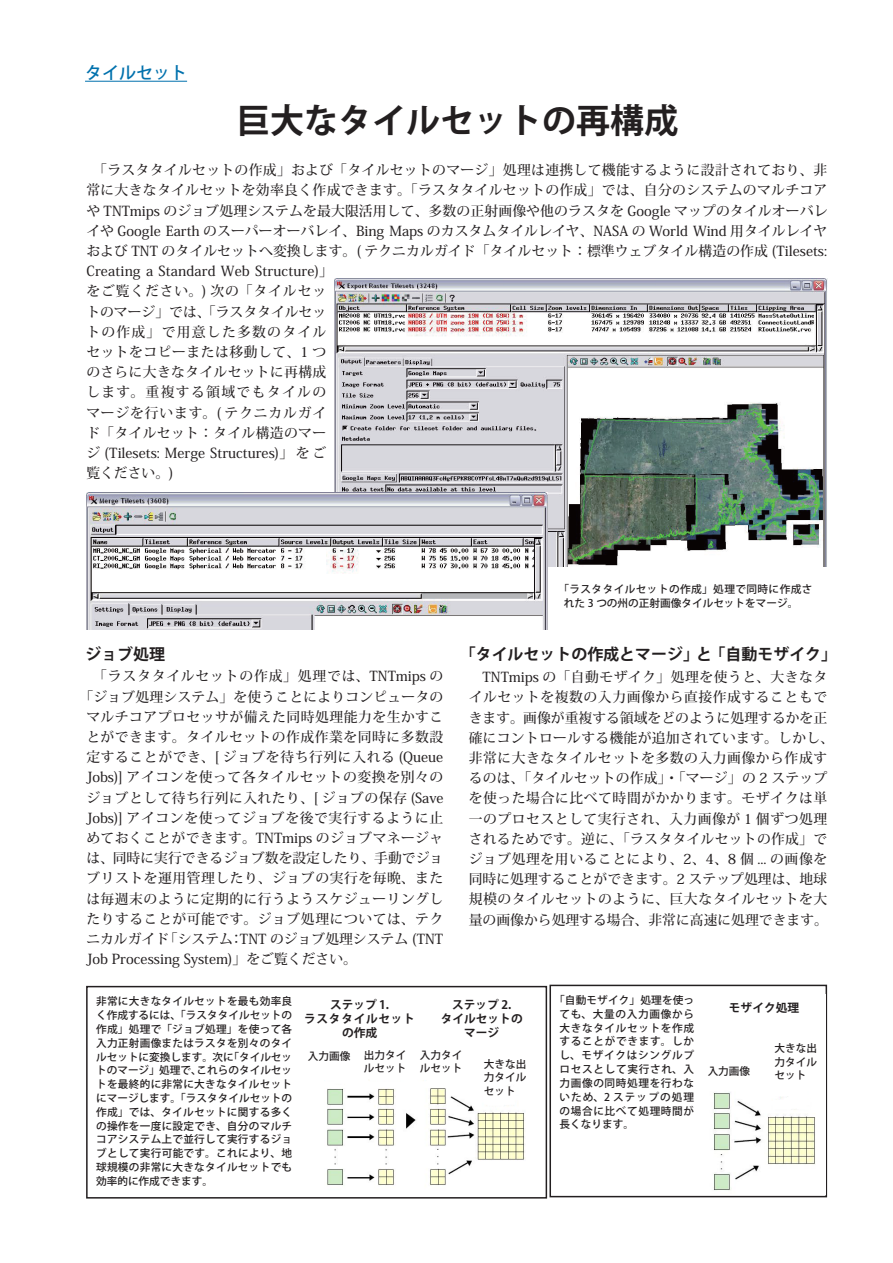
<style>
.page{position:relative;width:893px;height:1263px;background:#fff}
.page>*{position:absolute;margin:0;border:0;box-sizing:border-box;transform-origin:0 0}
.タイトル{font:700 34.05px "Koz Go Pro";color:#231f20}
.分類_下線{font:500 16.95px "Koz Go Pro";color:#0071ad}
.本文見出し{font:700 15.9px "Koz Go Pro";color:#231f20}
.本文{font:500 13.8px/20.2px "Koz Min Pro";letter-spacing:.025em;color:#231f20}
.本文-2{font:500 13.8px/20.2px "Koz Min Pro";color:#231f20}
.本文見出し-2{font:700 11.7px "Koz Go Pro";color:#231f20}
.本文見出し-3{font:700 11.7px/13.8px "Koz Go Pro";letter-spacing:.06em;color:#231f20;text-align:center}
.画面の説明{font:500 10.65px/13.8px "Koz Go Pro";letter-spacing:.025em;color:#231f20;text-align:justify}
.画面の説明-2{font:500 10.65px/13.8px "Koz Go Pro";color:#231f20}
</style>
<div class="page">
<img style="left:335px;top:278px;width:493px;height:288px">
<div style="left:86px;top:986px;width:461px;height:212px;border:2px solid #231f20"></div>
<hr style="left:85px;top:81px;width:102px;height:1px;background:#0071ad">
<div style="left:549px;top:985px;width:278px;height:212px;border:2px solid #231f20"></div>
<div style="left:703px;top:994px;width:122px;height:201px;background:#fff"></div>
<img style="left:327px;top:1088px;width:198px;height:98px">
<img style="left:713px;top:1092px;width:103px;height:99px">
<img style="left:86px;top:492px;width:462px;height:137px">
<p class="分類_下線" style="left:85px;top:62px;width:104px">タイルセット</p>
<p class="タイトル" style="left:236px;top:99px;width:444px">巨大なタイルセットの再構成</p>
<p class="本文" style="left:86px;top:160px;width:743px">　「ラスタタイルセットの作成」および「タイルセットのマージ」処理は連携して機能するように設計されており、非常に大きなタイルセットを効率良く作成できます。「ラスタタイルセットの作成」では、自分のシステムのマルチコアや TNTmips のジョブ処理システムを最大限活用して、多数の正射画像や他のラスタを Google マップのタイルオーバレイや Google Earth のスーパーオーバレイ、Bing Maps のカスタムタイルレイヤ、NASA の World Wind 用タイルレイヤおよび TNT のタイルセットへ変換します。( テクニカルガイド「タイルセット：標準ウェブタイル構造の作成 (Tilesets:<br>Creating a Standard Web Structure 「(<br>をご覧ください。) 次の「タイルセッ<br>トのマージ」では、「ラスタタイルセッ<br>トの作成」で用意した多数のタイル<br>セットをコピーまたは移動して、1 つ<br>のさらに大きなタイルセットに再構成<br>します。重複する領域でもタイルの<br>マージを行います。( テクニカルガイ<br>ド「タイルセット：タイル構造のマー<br>ジ (Tilesets: Merge Structures)」をご<br>覧ください。(</p>
<p class="本文見出し" style="left:85px;top:644px;width:81px">ジョブ処理</p>
<p class="本文" style="left:79px;top:666px;width:365px;text-align:right">　「ラスタタイルセットの作成」処理では、TNTmips の「ジョブ処理システム」を使うことによりコンピュータのマルチコアプロセッサが備えた同時処理能力を生かすことができます。タイルセットの作成作業を同時に多数設定することができ、[ ジョブを待ち行列に入れる (Queue<br>Jobs)] アイコンを使って各タイルセットの変換を別々のジョブとして待ち行列に入れたり、[ ジョブの保存 (Save<br>Jobs)] アイコンを使ってジョブを後で実行するように止めておくことができます。TNTmips のジョブマネージャは、同時に実行できるジョブ数を設定したり、手動でジョブリストを運用管理したり、ジョブの実行を毎晩、または毎週末のように定期的に行うようスケジューリングしたりすることが可能です。ジョブ処理については、テク<br>TNT のジョブ処理システム (TNT</p>
<p class="本文-2" style="left:86px;top:928px;width:272px">ニカルガイド<br>Job Processing System)」をご覧ください。</p>
<p class="本文" style="left:164px;top:928px;width:71px">「システム</p>
<p class="本文" style="left:230px;top:928px;width:15px">：</p>
<p class="画面の説明" style="left:564px;top:583px;width:250px;text-indent:-5px">「ラスタタイルセットの作成」処理で同時に作成された 3 つの州の正射画像タイルセットをマージ。</p>
<p class="本文見出し" style="left:460px;top:644px;width:241px">「タイルセットの作成とマージ」</p>
<p class="本文見出し" style="left:696px;top:644px;width:17px">と</p>
<p class="本文見出し" style="left:710px;top:644px;width:129px">「自動モザイク「</p>
<p class="本文" style="left:469px;top:666px;width:367px">　TNTmips の「自動モザイク」処理を使うと、大きなタイルセットを複数の入力画像から直接作成することもできます。画像が重複する領域をどのように処理するかを正確にコントロールする機能が追加されています。しかし、非常に大きなタイルセットを多数の入力画像から作成するのは、「タイルセットの作成」・「マージ」の 2 ステップを使った場合に比べて時間がかかります。モザイクは単一のプロセスとして実行され、入力画像が 1 個ずつ処理されるためです。逆に、「ラスタタイルセットの作成」でジョブ処理を用いることにより、2、4、8 個 ... の画像を同時に処理することができます。2 ステップ処理は、地球規模のタイルセットのように、巨大なタイルセットを大量の画像から処理する場合、非常に高速に処理できます。</p>
<p class="画面の説明" style="left:96px;top:995px;width:198px;text-align:right">非常に大きなタイルセットを最も効率良く作成するには、「ラスタタイルセットの作成」処理で「ジョブ処理」を使って各入力正射画像またはラスタを別々のタイ「タイルセッ</p>
<p class="画面の説明-2" style="left:197px;top:1050px;width:97px;text-indent:-100px">ルセットに変換します。次に<br>これらのタイルセッ</p>
<p class="画面の説明" style="left:96px;top:1064px;width:198px;text-align:left">トのマージ」処理で、<br>トを最終的に非常に大きなタイルセットにマージします。「ラスタタイルセットの作成」では、タイルセットに関する多くの操作を一度に設定でき、自分のマルチコアシステム上で並行して実行するジョブとして実行可能です。これにより、地球規模の非常に大きなタイルセットでも効率的に作成できます。</p>
<p class="本文見出し-2" style="left:330px;top:997px;width:61px">ステップ 1.</p>
<p class="本文見出し-3" style="left:304px;top:1012px;width:112px">ラスタタイルセットの作成</p>
<p class="本文見出し-2" style="left:452px;top:997px;width:61px">ステップ2.</p>
<p class="本文見出し-2" style="left:441px;top:1011px;width:83px">タイルセットの</p>
<p class="本文見出し-2" style="left:464px;top:1025px;width:37px">マージ</p>
<p class="画面の説明" style="left:308px;top:1050px;width:44px">入力画像</p>
<p class="画面の説明" style="left:364px;top:1048px;width:44px">出力タイ</p>
<p class="画面の説明" style="left:364px;top:1062px;width:44px">ルセット</p>
<p class="画面の説明-2" style="left:420px;top:1048px;width:44px">入力タイルセット</p>
<p class="画面の説明" style="left:484px;top:1057px;width:44px">大きな出力タイルセット</p>
<p class="画面の説明" style="left:559px;top:994px;width:136px;text-indent:-5px">「自動モザイク」処理を使っても、大量の入力画像から大きなタイルセットを作成することができます。しかし、モザイクはシングルプロセスとして実行され、入力画像の同時処理を行わないため、2 ステップの処理の場合に比べて処理時間が長くなります。</p>
<p class="本文見出し-2" style="left:729px;top:1000px;width:72px">モザイク処理</p>
<p class="画面の説明" style="left:708px;top:1064px;width:44px">入力画像</p>
<p class="画面の説明" style="left:774px;top:1041px;width:44px">大きな出力タイルセット</p>
</div>
